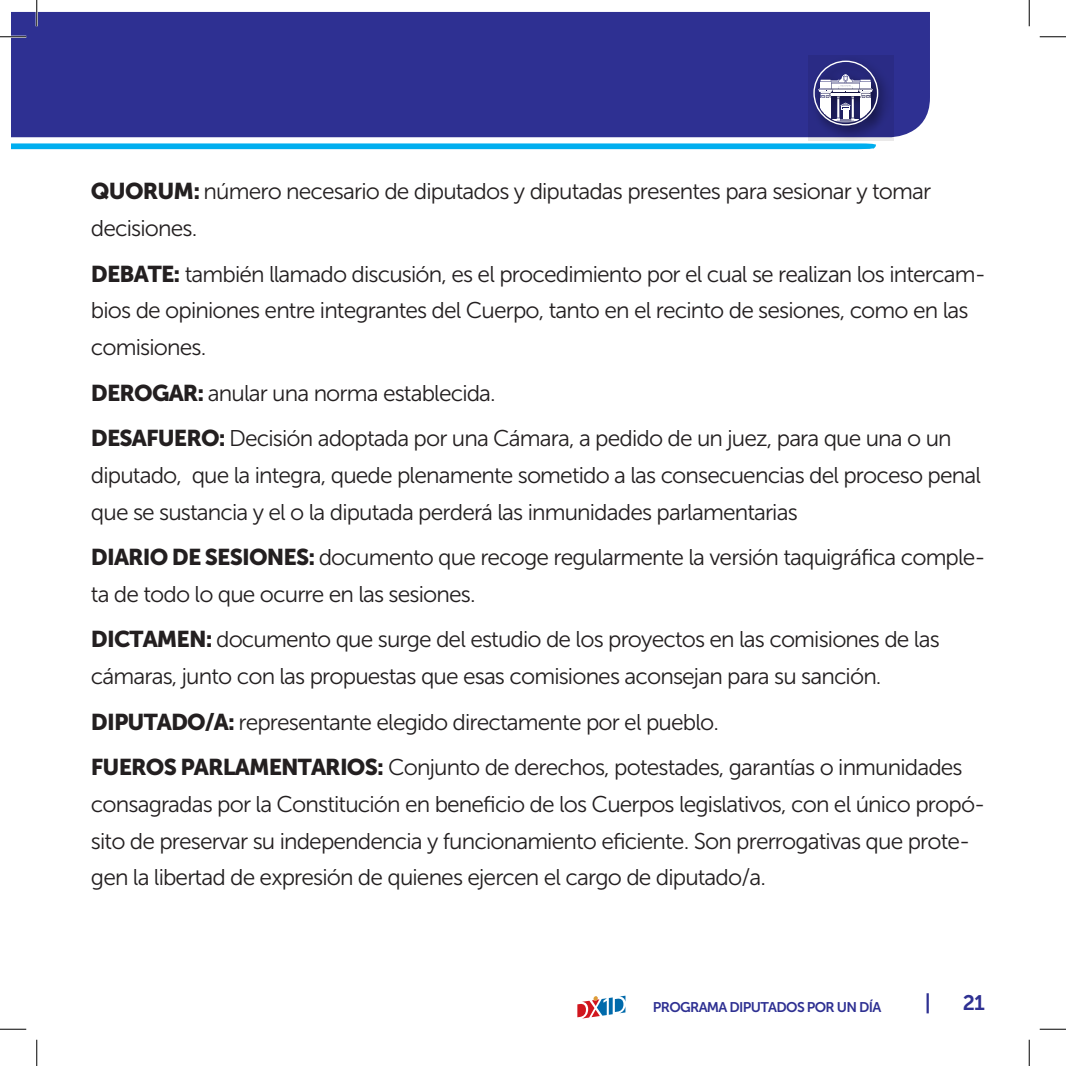
<style>
.page{position:relative;width:1066px;height:1066px;background:#fff}
.page>*{position:absolute;margin:0;border:0;box-sizing:border-box;transform-origin:0 0}
.t1{font:22.75px/36.8px "Museo Sans 300";letter-spacing:-.04em;color:#231f20}
.t2{font:21px "Museo Sans 700";color:#2e3092}
.t3{font:14px "Museo Sans 700";letter-spacing:-.045em;color:#2e3092}
.s1{font-family:"Museo Sans 900"}
</style>
<div class="page">
<div style="left:12px;top:12px;width:918px;height:125px;background:#2e3092"></div>
<svg style="left:12px;top:143px;width:864px;height:6px;background:#13b4f0"></svg>
<svg style="left:808px;top:55px;width:85px;height:86px;background:#3b3c89"></svg>
<svg style="left:813px;top:61px;width:65px;height:64px"></svg>
<hr style="left:0;top:36px;width:26px;height:2px;background:#fff">
<hr style="left:36px;top:0;width:2px;height:26px;background:#fff">
<svg style="left:0;top:36px;width:26px;height:1px"></svg>
<svg style="left:1039px;top:36px;width:27px;height:1px"></svg>
<svg style="left:0;top:1029px;width:26px;height:1px"></svg>
<svg style="left:1039px;top:1029px;width:27px;height:1px"></svg>
<svg style="left:36px;top:0;width:1px;height:26px"></svg>
<svg style="left:36px;top:1039px;width:1px;height:27px"></svg>
<svg style="left:1029px;top:0;width:1px;height:26px"></svg>
<svg style="left:1029px;top:1039px;width:1px;height:27px"></svg>
<svg style="left:577px;top:995px;width:48px;height:23px"></svg>
<p class="t1" style="left:91px;top:173px;width:841px"><span class="s1">QUORUM:</span> número necesario de diputados y diputadas presentes para sesionar y tomar decisiones.</p>
<p class="t1" style="left:91px;top:255px;width:896px"><span class="s1">DEBATE:</span> también llamado discusión, es el procedimiento por el cual se realizan los intercam&shy;bios de opiniones entre integrantes del Cuerpo, tanto en el recinto de sesiones, como en las comisiones.</p>
<p class="t1" style="left:91px;top:370px;width:862px;line-height:45.5px"><span class="s1">DEROGAR:</span> anular una norma establecida.<br><span class="s1">DESAFUERO:</span> Decisión adoptada por una Cámara, a pedido de un juez, para que una o un</p>
<p class="t1" style="left:91px;top:457px;width:891px">diputado, que la integra, quede plenamente sometido a las consecuencias del proceso penal que se sustancia y el o la diputada perderá las inmunidades parlamentarias</p>
<p class="t1" style="left:91px;top:539px;width:896px"><span class="s1">DIARIO DE SESIONES:</span> documento que recoge regularmente la versión taquigráfica comple&shy;ta de todo lo que ocurre en las sesiones.</p>
<p class="t1" style="left:91px;top:621px;width:850px"><span class="s1">DICTAMEN:</span> documento que surge del estudio de los proyectos en las comisiones de las cámaras, junto con las propuestas que esas comisiones aconsejan para su sanción.</p>
<p class="t1" style="left:91px;top:699px;width:873px;line-height:45.5px"><span class="s1">DIPUTADO/A:</span> representante elegido directamente por el pueblo.<br><span class="s1">FUEROS PARLAMENTARIOS:</span> Conjunto de derechos, potestades, garantías o inmunidades</p>
<p class="t1" style="left:91px;top:786px;width:896px">consagradas por la Constitución en beneficio de los Cuerpos legislativos, con el único propó&shy;sito de preservar su independencia y funcionamiento eficiente. Son prerrogativas que prote&shy;gen la libertad de expresión de quienes ejercen el cargo de diputado/a.</p>
<p class="t3" style="left:653px;top:999px;width:230px">PROGRAMA DIPUTADOS POR UN DÍA</p>
<p class="t2" style="left:925px;top:991px;width:8px">|</p>
<p class="t2" style="left:963px;top:991px;width:23px">21</p>
</div>
